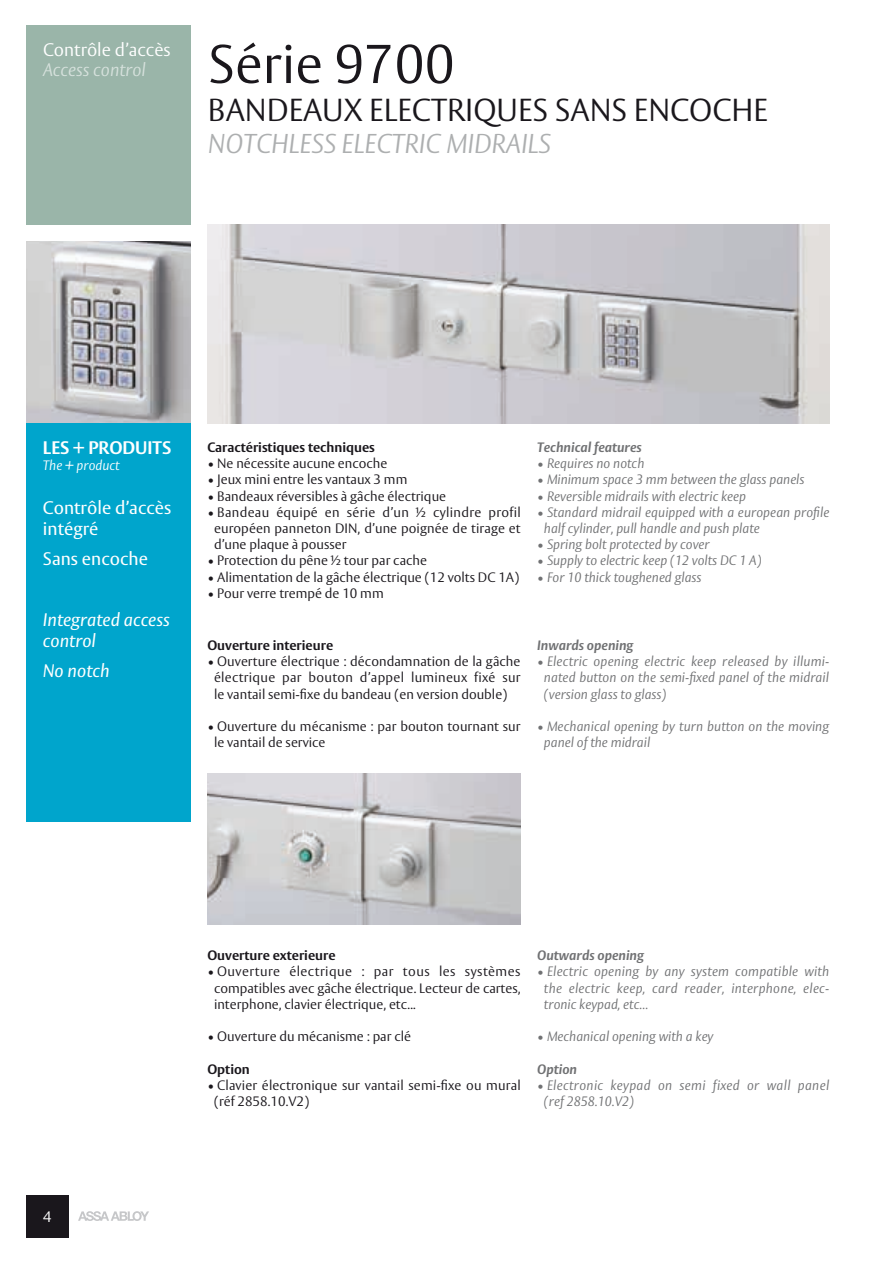
<style>
.page{position:relative;width:893px;height:1263px;background:#fff}
.page>*{position:absolute;margin:0;border:0;box-sizing:border-box;transform-origin:0 0}
.t1{font:300 54px "Vesta";color:#1a171c}
.t2{font:300 31.5px "Vesta";color:#1a171c}
.t3{font:italic 300 27px "Vesta";color:#adafb0}
.t4{font:18px/21.6px "Vesta";color:#fff}
.t5{font:italic 18px/21.6px "Vesta";color:#fff}
.t6{font:300 18px "Vesta";color:#fff}
.t7{font:italic 300 18px "Vesta";color:#d6e1dc}
.t8{font:700 18px "Vesta";color:#fff}
.t9{font:300 15px "Vesta";color:#fff}
.t10{font:300 13.5px/16.2px "Vesta";color:#1a171c;text-align:justify}
.t11{font:italic 300 13.5px/16.2px "Vesta";color:#707173;text-align:justify}
.t12{font:700 13.5px "Vesta";color:#1a171c}
.t13{font:italic 300 13.5px/16.2px "Vesta";letter-spacing:.025em;color:#707173}
.t14{font:italic 700 13.5px "Vesta";color:#707173}
.t15{font:italic 300 13.5px "Vesta";color:#fff}
</style>
<div class="page">
<img style="left:26px;top:242px;width:165px;height:182px">
<div style="left:26px;top:1195px;width:43px;height:42px;background:#1a171c"></div>
<div style="left:26px;top:26px;width:165px;height:199px;background:#9ab5a9"></div>
<img style="left:207px;top:225px;width:622px;height:199px">
<img style="left:207px;top:773px;width:313px;height:152px">
<div style="left:26px;top:424px;width:165px;height:398px;background:#00a5cc"></div>
<svg style="left:78px;top:1211px;width:71px;height:10px"></svg>
<h3 class="t6" style="left:43px;top:39px;width:129px">Contrôle d’accès</h3>
<h3 class="t7" style="left:43px;top:59px;width:104px">Access control</h3>
<h1 class="t1" style="left:208px;top:32px;width:248px">Série 9700</h1>
<h2 class="t2" style="left:208px;top:91px;width:561px">BANDEAUX ELECTRIQUES SANS ENCOCHE</h2>
<h3 class="t3" style="left:208px;top:128px;width:344px">NOTCHLESS ELECTRIC MIDRAILS</h3>
<h3 class="t8" style="left:43px;top:437px;width:130px">LES + PRODUITS</h3>
<p class="t15" style="left:43px;top:458px;width:78px">The + product</p>
<h3 class="t4" style="left:43px;top:497px;width:130px">Contrôle d’accès intégré</h3>
<h3 class="t4" style="left:43px;top:549px;width:107px">Sans encoche</h3>
<h3 class="t5" style="left:43px;top:609px;width:128px">Integrated access control</h3>
<h3 class="t5" style="left:43px;top:661px;width:68px">No notch</h3>
<p class="t12" style="left:207px;top:439px;width:169px">Caractéristiques techniques</p>
<p class="t10" style="left:207px;top:456px;width:181px">• Ne nécessite aucune encoche</p>
<p class="t10" style="left:207px;top:472px;width:202px">• Jeux mini entre les vantaux 3 mm</p>
<p class="t10" style="left:207px;top:488px;width:240px">• Bandeaux réversibles à gâche électrique</p>
<p class="t10" style="left:214px;top:504px;width:308px;text-indent:-7px">• Bandeau équipé en série d’un ½ cylindre profil européen panneton DIN, d’une poignée de tirage et d’une plaque à pousser</p>
<p class="t10" style="left:207px;top:553px;width:221px">• Protection du pêne ½ tour par cache</p>
<p class="t10" style="left:207px;top:569px;width:313px">• Alimentation de la gâche électrique (12 volts DC 1A)</p>
<p class="t10" style="left:207px;top:585px;width:178px">• Pour verre trempé de 10 mm</p>
<p class="t12" style="left:207px;top:637px;width:127px">Ouverture interieure</p>
<p class="t10" style="left:207px;top:654px;width:315px;text-align:center">• Ouverture électrique : décondamnation de la gâche électrique par bouton d’appel lumineux fixé sur le vantail semi-fixe du bandeau (en version double)</p>
<p class="t10" style="left:214px;top:719px;width:308px;text-indent:-7px">• Ouverture du mécanisme : par bouton tournant sur le vantail de service</p>
<p class="t14" style="left:537px;top:439px;width:106px">Technical features</p>
<p class="t11" style="left:537px;top:456px;width:109px">• Requires no notch</p>
<p class="t11" style="left:537px;top:472px;width:269px">• Minimum space 3 mm between the glass panels</p>
<p class="t11" style="left:537px;top:488px;width:210px">• Reversible midrails with electric keep</p>
<p class="t11" style="left:544px;top:504px;width:287px;text-indent:-7px">• Standard midrail equipped with a european profile half cylinder, pull handle and push plate</p>
<p class="t11" style="left:537px;top:537px;width:174px">• Spring bolt protected by cover</p>
<p class="t11" style="left:537px;top:553px;width:226px">• Supply to electric keep (12 volts DC 1 A)</p>
<p class="t11" style="left:537px;top:569px;width:166px">• For 10 thick toughened glass</p>
<p class="t14" style="left:537px;top:637px;width:98px">Inwards opening</p>
<p class="t11" style="left:544px;top:654px;width:287px;text-indent:-7px">• Electric opening electric keep released by illumi&shy;nated button on the semi-fixed panel of the midrail (version glass to glass)</p>
<p class="t11" style="left:544px;top:719px;width:287px;text-indent:-7px">• Mechanical opening by turn button on the moving panel of the midrail</p>
<p class="t9" style="left:43px;top:1207px;width:10px">4</p>
<p class="t12" style="left:207px;top:947px;width:130px">Ouverture exterieure</p>
<p class="t10" style="left:214px;top:964px;width:308px;text-indent:-7px">• Ouverture électrique : par tous les systèmes compatibles avec gâche électrique. Lecteur de cartes, interphone, clavier électrique, etc...</p>
<p class="t10" style="left:207px;top:1029px;width:205px">• Ouverture du mécanisme : par clé</p>
<p class="t12" style="left:207px;top:1061px;width:44px">Option</p>
<p class="t10" style="left:214px;top:1077px;width:308px;text-indent:-7px">• Clavier électronique sur vantail semi-fixe ou mural (réf 2858.10.V2)</p>
<p class="t14" style="left:537px;top:947px;width:108px">Outwards opening</p>
<p class="t11" style="left:544px;top:964px;width:287px;text-indent:-7px">• Electric opening by any system compatible with the electric keep, card reader, interphone, elec&shy;tronic keypad, etc...</p>
<p class="t11" style="left:537px;top:1029px;width:178px">• Mechanical opening with a key</p>
<p class="t14" style="left:537px;top:1061px;width:41px">Option</p>
<p class="t13" style="left:544px;top:1077px;width:287px;text-indent:-7px">• Electronic keypad on semi fixed or wall panel (ref 2858.10.V2)</p>
</div>
